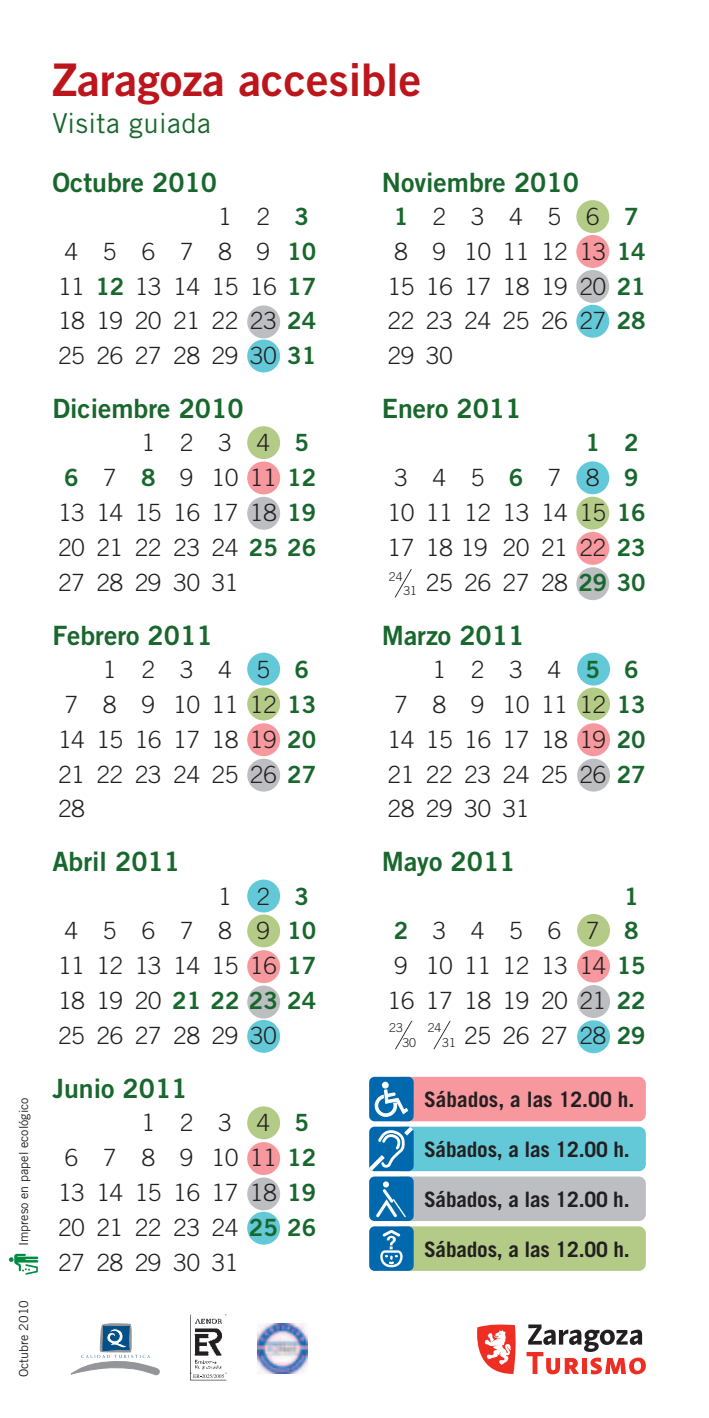
<style>
.page{position:relative;width:709px;height:1418px;background:#fff}
.page>*{position:absolute;margin:0;border:0;box-sizing:border-box;transform-origin:0 0}
.t1{font:45px "Trade Gothic Bold Two";color:#bc151c}
.t2{font:27.5px "Trade Gothic";letter-spacing:.015em;color:#18672d}
.t3{font:26.5px "Trade Gothic Bold Two";color:#18672d}
.t4{font:300 23.75px/34.8px "Trade Gothic";color:#231f20}
.t5{font:300 23.75px/34.8px "Trade Gothic";letter-spacing:.53em;color:#231f20}
.t6{font:23.75px "Trade Gothic Bold Two";color:#18672d}
.t7{font:700 21.25px "Trade Gothic";letter-spacing:-.01em;color:#231f20}
.t8{font:12.5px "Trade Gothic";color:#231f20}
.t9{font:300 12.25px/14.8px "Trade Gothic";color:#231f20}
.s1{font-family:"Trade Gothic Bold Two";font-weight:400;color:#18672d}
.s2{font-family:"Trade Gothic";font-weight:300;color:#231f20}
</style>
<div class="page">
<div style="left:247px;top:1106px;width:33px;height:33px;background:#b3cb86;border-radius:50%"></div>
<div style="left:247px;top:1142px;width:33px;height:32px;background:#f6989d;border-radius:50%"></div>
<div style="left:247px;top:1177px;width:33px;height:33px;background:#bdbec1;border-radius:50%"></div>
<div style="left:247px;top:1211px;width:33px;height:33px;background:#63c9d8;border-radius:50%"></div>
<div style="left:577px;top:1020px;width:33px;height:33px;background:#63c9d8;border-radius:50%"></div>
<div style="left:577px;top:914px;width:33px;height:32px;background:#b3cb86;border-radius:50%"></div>
<div style="left:577px;top:949px;width:33px;height:33px;background:#f6989d;border-radius:50%"></div>
<div style="left:577px;top:985px;width:33px;height:32px;background:#bdbec1;border-radius:50%"></div>
<div style="left:247px;top:879px;width:33px;height:33px;background:#63c9d8;border-radius:50%"></div>
<div style="left:247px;top:914px;width:33px;height:33px;background:#b3cb86;border-radius:50%"></div>
<div style="left:247px;top:950px;width:33px;height:33px;background:#f6989d;border-radius:50%"></div>
<div style="left:247px;top:985px;width:33px;height:33px;background:#bdbec1;border-radius:50%"></div>
<div style="left:247px;top:1019px;width:33px;height:33px;background:#63c9d8;border-radius:50%"></div>
<div style="left:577px;top:652px;width:33px;height:33px;background:#63c9d8;border-radius:50%"></div>
<div style="left:577px;top:687px;width:33px;height:33px;background:#b3cb86;border-radius:50%"></div>
<div style="left:577px;top:723px;width:33px;height:33px;background:#f6989d;border-radius:50%"></div>
<div style="left:577px;top:758px;width:33px;height:33px;background:#bdbec1;border-radius:50%"></div>
<div style="left:247px;top:652px;width:33px;height:33px;background:#63c9d8;border-radius:50%"></div>
<div style="left:247px;top:687px;width:33px;height:33px;background:#b3cb86;border-radius:50%"></div>
<div style="left:247px;top:723px;width:33px;height:33px;background:#f6989d;border-radius:50%"></div>
<div style="left:247px;top:758px;width:33px;height:33px;background:#bdbec1;border-radius:50%"></div>
<div style="left:576px;top:461px;width:33px;height:33px;background:#63c9d8;border-radius:50%"></div>
<div style="left:576px;top:496px;width:33px;height:33px;background:#b3cb86;border-radius:50%"></div>
<div style="left:576px;top:532px;width:33px;height:33px;background:#f6989d;border-radius:50%"></div>
<div style="left:576px;top:567px;width:33px;height:33px;background:#bdbec1;border-radius:50%"></div>
<div style="left:247px;top:426px;width:33px;height:33px;background:#b3cb86;border-radius:50%"></div>
<div style="left:247px;top:461px;width:33px;height:33px;background:#f6989d;border-radius:50%"></div>
<div style="left:247px;top:497px;width:33px;height:32px;background:#bdbec1;border-radius:50%"></div>
<div style="left:576px;top:235px;width:33px;height:33px;background:#f6989d;border-radius:50%"></div>
<div style="left:576px;top:305px;width:33px;height:33px;background:#63c9d8;border-radius:50%"></div>
<div style="left:576px;top:270px;width:33px;height:33px;background:#bdbec1;border-radius:50%"></div>
<div style="left:576px;top:200px;width:33px;height:33px;background:#b3cb86;border-radius:50%"></div>
<div style="left:247px;top:339px;width:33px;height:33px;background:#63c9d8;border-radius:50%"></div>
<div style="left:247px;top:305px;width:33px;height:33px;background:#bdbec1;border-radius:50%"></div>
<svg style="left:9px;top:1253px;width:29px;height:21px"></svg>
<svg style="left:71px;top:1323px;width:89px;height:52px"></svg>
<img style="left:258px;top:1323px;width:50px;height:50px">
<img style="left:191px;top:1314px;width:35px;height:66px">
<svg style="left:193px;top:1374px;width:31px;height:3px"></svg>
<svg style="left:526px;top:1324px;width:120px;height:50px"></svg>
<svg style="left:477px;top:1324px;width:39px;height:49px"></svg>
<div style="left:394px;top:1176px;width:252px;height:44px;background:#bdbec1;border-radius:7px"></div>
<div style="left:369px;top:1176px;width:44px;height:44px;background:#0068ac;border-radius:5px"></div>
<svg style="left:376px;top:1181px;width:30px;height:37px"></svg>
<div style="left:394px;top:1076px;width:252px;height:45px;background:#f6989d;border-radius:7px"></div>
<div style="left:369px;top:1076px;width:44px;height:45px;background:#0068ac;border-radius:5px"></div>
<div style="left:382px;top:1081px;width:7px;height:7px;background:#fff;border-radius:50%"></div>
<svg style="left:374px;top:1089px;width:34px;height:27px"></svg>
<div style="left:394px;top:1126px;width:252px;height:45px;background:#63c9d8;border-radius:7px"></div>
<svg style="left:369px;top:1126px;width:44px;height:45px;background:#3889be"></svg>
<div style="left:394px;top:1226px;width:252px;height:44px;background:#b3cb86;border-radius:7px"></div>
<div style="left:369px;top:1226px;width:44px;height:44px;background:#0068ac;border-radius:5px"></div>
<svg style="left:380px;top:1230px;width:22px;height:37px"></svg>
<svg style="left:395px;top:569px;width:17px;height:28px"></svg>
<svg style="left:395px;top:1020px;width:17px;height:29px"></svg>
<svg style="left:433px;top:1021px;width:17px;height:28px"></svg>
<p class="t8" style="left:19px;top:1246px;width:150px;rotate:-90deg">Impreso en papel ecológico</p>
<p class="t8" style="left:19px;top:1377px;width:79px;rotate:-90deg">Octubre 2010</p>
<h1 class="t1" style="left:52px;top:63px;width:370px">Zaragoza accesible</h1>
<p class="t2" style="left:52px;top:113px;width:160px">Visita guiada</p>
<p class="t3" style="left:52px;top:172px;width:166px">Octubre 2010</p>
<p class="t4" style="left:58px;top:201px;width:259px;text-indent:160px">12<span class="s1">3<br></span>456789<span class="s1">10<br></span>11 <span class="s1">12</span> 13 14 15 16 <span class="s1">17<br></span>18 19 20 21 22 23 <span class="s1">24<br></span>25 26 27 28 29 30 <span class="s1">31</span></p>
<p class="t3" style="left:52px;top:399px;width:193px">Diciembre 2010</p>
<p class="t4" style="left:58px;top:427px;width:259px;text-indent:83px">1234<span class="s1">5<br>6</span> 7 <span class="s1">8</span> 9 1011<span class="s1">12<br></span>13 14 15 16 17 18 <span class="s1">19<br></span>20 21 22 23 24 <span class="s1">25 26<br></span>27 28 29 30 31</p>
<p class="t3" style="left:52px;top:625px;width:162px">Febrero 2011</p>
<p class="t4" style="left:58px;top:654px;width:259px;text-indent:45px">12345<span class="s1">6<br></span>7 8 9 101112<span class="s1">13<br></span>14 15 16 17 18 19 <span class="s1">20<br></span>21 22 23 24 25 26 <span class="s1">27<br></span>28</p>
<p class="t3" style="left:52px;top:852px;width:129px">Abril 2011</p>
<p class="t5" style="left:58px;top:880px;width:259px;text-indent:160px">12<span class="s1">3<br></span>456789<span class="s1">10<br></span>11 12 13 14 15 16 <span class="s1">17</span></p>
<p class="t6" style="left:58px;top:992px;width:259px"><span class="s2">18 19 20</span> 21 22 23 24</p>
<p class="t4" style="left:58px;top:1020px;width:220px">25 26 27 28 29 30</p>
<p class="t3" style="left:52px;top:1078px;width:137px">Junio 2011</p>
<p class="t4" style="left:58px;top:1107px;width:259px;text-indent:83px">1234<span class="s1">5<br></span>6 7 8 9 1011<span class="s1">12<br></span>13 14 15 16 17 18 <span class="s1">19<br></span>20 21 22 23 24 <span class="s1">25 26<br></span>27 28 29 30 31</p>
<p class="t3" style="left:382px;top:172px;width:199px">Noviembre 2010</p>
<p class="t4" style="left:388px;top:201px;width:259px"><span class="s1">1</span>23456<span class="s1">7<br></span>8 9 10111213<span class="s1">14<br></span>15 16 17 18 19 20 <span class="s1">21<br></span>22 23 24 25 26 27 <span class="s1">28<br></span>29 30</p>
<p class="t3" style="left:382px;top:399px;width:141px">Enero 2011</p>
<p class="t6" style="left:585px;top:434px;width:54px">1 2</p>
<p class="t4" style="left:394px;top:462px;width:245px">345<span class="s1">6</span>78<span class="s1">9</span></p>
<p class="t4" style="left:388px;top:497px;width:259px">10 11 12 13 14 15 <span class="s1">16</span></p>
<p class="t4" style="left:388px;top:532px;width:259px">17 18 19 20 21 22 <span class="s1">23</span></p>
<p class="t4" style="left:426px;top:567px;width:221px">25 26 27 28 <span class="s1">29 30</span></p>
<p class="t9" style="left:389px;top:570px;width:15px">24</p>
<p class="t9" style="left:403px;top:584px;width:15px">31</p>
<p class="t3" style="left:382px;top:625px;width:144px">Marzo 2011</p>
<p class="t4" style="left:388px;top:654px;width:259px;text-indent:45px">1234<span class="s1">56<br></span>7 8 9 101112<span class="s1">13<br></span>14 15 16 17 18 19 <span class="s1">20<br></span>21 22 23 24 25 26 <span class="s1">27<br></span>28 29 30 31</p>
<p class="t3" style="left:382px;top:852px;width:135px">Mayo 2011</p>
<p class="t6" style="left:624px;top:887px;width:16px">1</p>
<p class="t4" style="left:394px;top:915px;width:246px"><span class="s1">2</span>34567<span class="s1">8</span></p>
<p class="t4" style="left:394px;top:950px;width:253px">9 10 11 12 13 14 <span class="s1">15</span></p>
<p class="t4" style="left:388px;top:985px;width:259px">16 17 18 19 20 21 <span class="s1">22</span></p>
<p class="t4" style="left:464px;top:1020px;width:183px">25 26 27 28 <span class="s1">29</span></p>
<p class="t9" style="left:402px;top:1021px;width:15px;text-indent:-13px">23<br>30</p>
<p class="t9" style="left:427px;top:1021px;width:15px">24</p>
<p class="t9" style="left:442px;top:1036px;width:15px">31</p>
<p class="t7" style="left:424px;top:1091px;width:212px">Sábados, a las 12.00 h.</p>
<p class="t7" style="left:424px;top:1141px;width:207px">Sábados, a las 12.00 h.</p>
<p class="t7" style="left:424px;top:1191px;width:207px">Sábados, a las 12.00 h.</p>
<p class="t7" style="left:424px;top:1241px;width:207px">Sábados, a las 12.00 h.</p>
</div>
